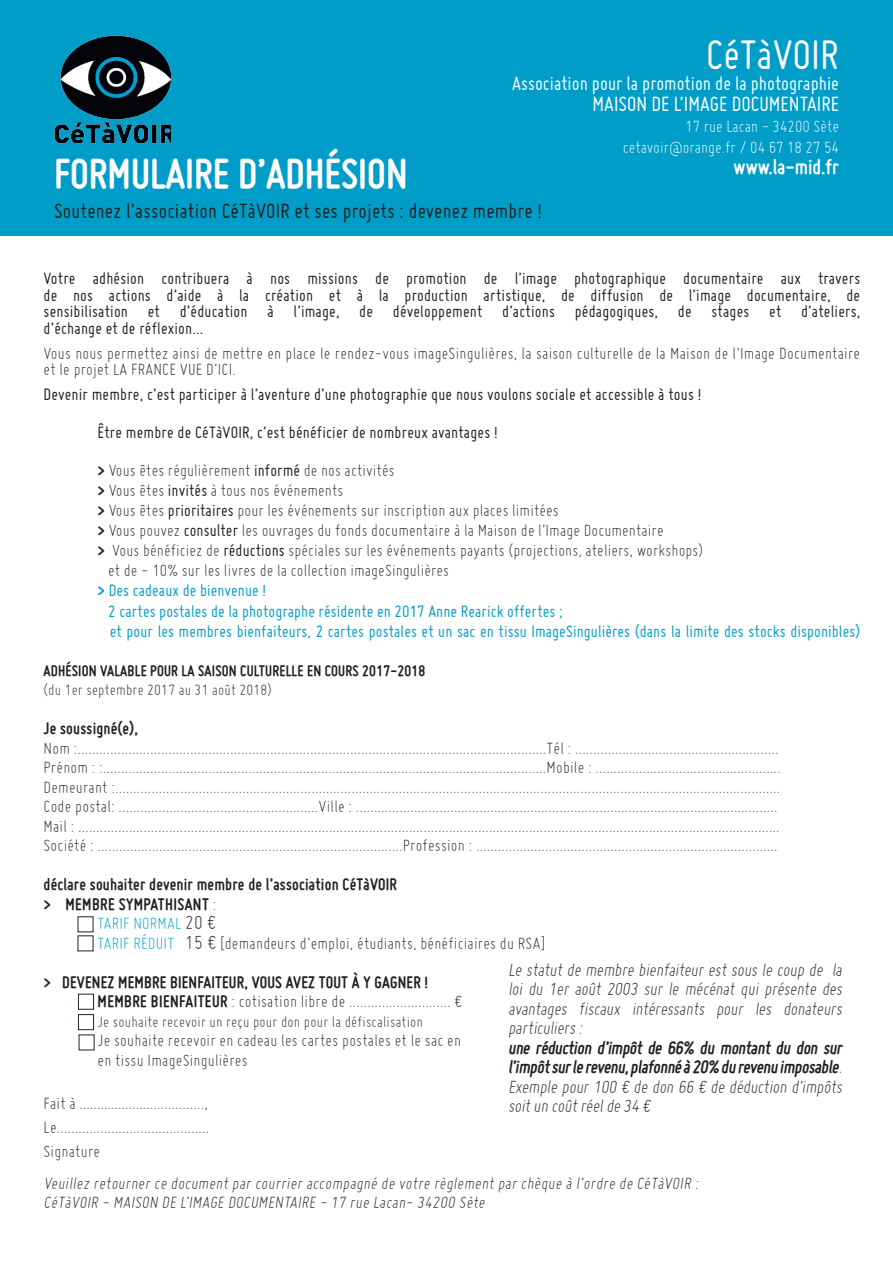
<style>
.page{position:relative;width:893px;height:1263px;background:#fff}
.page>*{position:absolute;margin:0;border:0;box-sizing:border-box;transform-origin:0 0}
.t1{font:700 45px "Miso";color:#fff}
.t2{font:45px "Miso";color:#fff}
.t3{font:22.5px "Miso";letter-spacing:.01em;color:#231f20}
.t4{font:22.5px "Miso";color:#fff}
.t5{font:700 22.5px "Miso";color:#fff}
.t6{font:21px "Miso";color:#fff}
.t7{font:italic 700 19.5px/19.5px "Miso";color:#231f20;text-align:justify}
.t8{font:italic 300 19.5px/19.5px "Miso";color:#231f20;text-align:justify}
.t9{font:300 18px/19.5px "Miso";letter-spacing:.01em;color:#231f20}
.t10{font:18px/16.5px "Miso";letter-spacing:.01em;color:#231f20;text-align:justify}
.t11{font:18px "Miso";letter-spacing:.005em;color:#009dc9}
.t12{font:700 18px/19.5px "Miso";letter-spacing:.01em;color:#231f20}
.t13{font:italic 300 18px/19.5px "Miso";color:#231f20}
.t14{font:300 18px/21px "Miso";color:#fff;text-align:right}
.t15{font:300 16.5px "Miso";letter-spacing:.01em;color:#231f20}
.t16{font:700 16.5px "Miso";letter-spacing:.01em;color:#231f20}
.s1{font-weight:700}
.s2{font-weight:300}
.s3{font-weight:400}
.s4{color:#009dc9}
.s5{font-size:21px}
</style>
<div class="page">
<div style="left:0;top:0;width:893px;height:235px;background:#009dc9"></div>
<img style="left:54px;top:35px;width:116px;height:109px">
<div style="left:78px;top:994px;width:16px;height:16px;border:1px solid #231f20"></div>
<div style="left:78px;top:1014px;width:16px;height:16px;border:1px solid #231f20"></div>
<h1 class="t2" style="left:706px;top:30px;width:134px">CéTàVOIR</h1>
<p class="t6" style="left:512px;top:72px;width:328px">Association pour la promotion de la photographie</p>
<p class="t4" style="left:593px;top:92px;width:248px">MAISON DE L’IMAGE DOCUMENTAIRE</p>
<p class="t14" style="left:623px;top:116px;width:218px">17 rue Lacan - 34200 Sète cetavoir@orange.fr / 04 67 18 27 54</p>
<p class="t5" style="left:734px;top:154px;width:107px">www.la-mid.fr</p>
<h1 class="t1" style="left:54px;top:148px;width:355px">FORMULAIRE D’ADHÉSION</h1>
<p class="t3" style="left:54px;top:199px;width:489px">Soutenez l’association CéTàVOIR et ses projets : devenez membre !</p>
<p class="t10" style="left:44px;top:270px;width:818px">Votre adhésion contribuera à nos missions de promotion de l’image photographique documentaire aux travers de nos actions d’aide à la création et à la production artistique, de diffusion de l’image documentaire, de sensibilisation et d’éducation à l’image, de développement d’actions pédagogiques, de stages et d’ateliers, d’échange et de réflexion...</p>
<p class="t9" style="left:44px;top:344px;width:818px;line-height:16.5px">Vous nous permettez ainsi de mettre en place le rendez-vous imageSingulières, la saison culturelle de la Maison de l’Image Documentaire et le projet LA FRANCE VUE D’ICI.</p>
<p class="t10" style="left:98px;top:375px;width:605px;line-height:37.8px;text-align:left;text-indent:-54px">Devenir membre, c’est participer à l’aventure d’une photographie que nous voulons sociale et accessible à tous !<br>Être membre de CéTàVOIR, c’est bénéficier de nombreux avantages !<br><span class="s1">&gt;</span> <span class="s2">Vous êtes régulièrement</span> informé <span class="s2">de nos activités</span></p>
<p class="t9" style="left:98px;top:480px;width:247px"><span class="s1">&gt;</span> Vous êtes <span class="s3">invités</span> à tous nos événements</p>
<p class="t9" style="left:98px;top:500px;width:463px"><span class="s1">&gt;</span> Vous êtes <span class="s3">prioritaires</span> pour les événements sur inscription aux places limitées</p>
<p class="t9" style="left:98px;top:520px;width:568px"><span class="s1">&gt;</span> Vous pouvez <span class="s3">consulter</span> les ouvrages du fonds documentaire à la Maison de l’Image Documentaire</p>
<p class="t9" style="left:98px;top:540px;width:607px"><span class="s1">&gt;</span> Vous bénéficiez de <span class="s3">réductions</span> spéciales sur les événements payants (projections, ateliers, workshops)</p>
<p class="t9" style="left:108px;top:560px;width:342px">et de - 10% sur les livres de la collection imageSingulières</p>
<p class="t11" style="left:98px;top:581px;width:170px"><span class="s1">&gt;</span> Des cadeaux de bienvenue !</p>
<p class="t11" style="left:108px;top:601px;width:456px">2 cartes postales de la photographe résidente en 2017 Anne Rearick offertes ;</p>
<p class="t11" style="left:110px;top:621px;width:752px">et pour les membres bienfaiteurs, 2 cartes postales et un sac en tissu ImageSingulières (dans la limite des stocks disponibles)</p>
<p class="t16" style="left:44px;top:661px;width:383px">ADHÉSION VALABLE POUR LA SAISON CULTURELLE EN COURS 2017-2018</p>
<p class="t15" style="left:44px;top:680px;width:230px">(du 1er septembre 2017 au 31 août 2018)</p>
<p class="t12" style="left:44px;top:718px;width:96px">Je soussigné(e),</p>
<p class="t9" style="left:44px;top:738px;width:739px">Nom :.................................................................................................................................Tél : ........................................................<br>Prénom : :..........................................................................................................................Mobile : ...................................................<br>Demeurant :.......................................................................................................................................................................................<br>Code postal: .......................................................Ville : ....................................................................................................................<br>Mail : .................................................................................................................................................................................................<br>Société : ....................................................................................Profession : ...................................................................................</p>
<p class="t12" style="left:44px;top:874px;width:355px">déclare souhaiter devenir membre de l’association CéTàVOIR &gt; membre</p>
<p class="t12" style="left:119px;top:894px;width:24px">sympathisant</p>
<p class="t9" style="left:98px;top:894px;width:449px;text-indent:115px">:<br><span class="s4">TARIF NORMAL</span> <span class="s5">20 €<br></span><span class="s4">TARIF RÉDUIT</span> <span class="s5">15 €</span> [demandeurs d’emploi, étudiants, bénéficiaires du RSA]</p>
<p class="t12" style="left:44px;top:972px;width:386px">&gt; DEVENEZ MEMBRE BIENFAITEUR, VOUS AVEZ TOUT À Y GAGNER ! membre</p>
<p class="t8" style="left:508px;top:959px;width:339px">Lestatutdemembrebienfaiteurestsouslecoup de la loi du 1er août 2003 sur le mécénat qui présente des avantages fiscaux intéressants pour les donateurs particuliers:</p>
<p class="t7" style="left:508px;top:1037px;width:339px">une réduction d’impôt de 66% du montant du don sur l’impôtsurlerevenu,plafonnéà20% du revenu imposable<span class="s2">.<br>Exemplepour100 € dedon 66 € dedéduction d’impôts soitun coûtréelde34 €</span></p>
<p class="t12" style="left:151px;top:991px;width:8px">bienfaiteur</p>
<p class="t9" style="left:232px;top:991px;width:232px">: cotisation libre de ............................ €</p>
<p class="t15" style="left:98px;top:1012px;width:327px">Je souhaite recevoir un reçu pour don pour la défiscalisation</p>
<p class="t9" style="left:98px;top:1030px;width:365px">Je souhaite recevoir en cadeau les cartes postales et le sac en en tissu ImageSingulières</p>
<p class="t9" style="left:44px;top:1091px;width:167px;line-height:23.7px;text-align:justify">Fait à ………………….............., Le..........................................<br>Signature</p>
<p class="t13" style="left:44px;top:1173px;width:659px">Veuillez retourner ce document par courrier accompagné de votre règlement par chèque à l’ordre de CéTàVOIR :<br>CéTàVOIR - MAISON DE L’IMAGE DOCUMENTAIRE - 17 rue Lacan- 34200 Sète</p>
</div>
